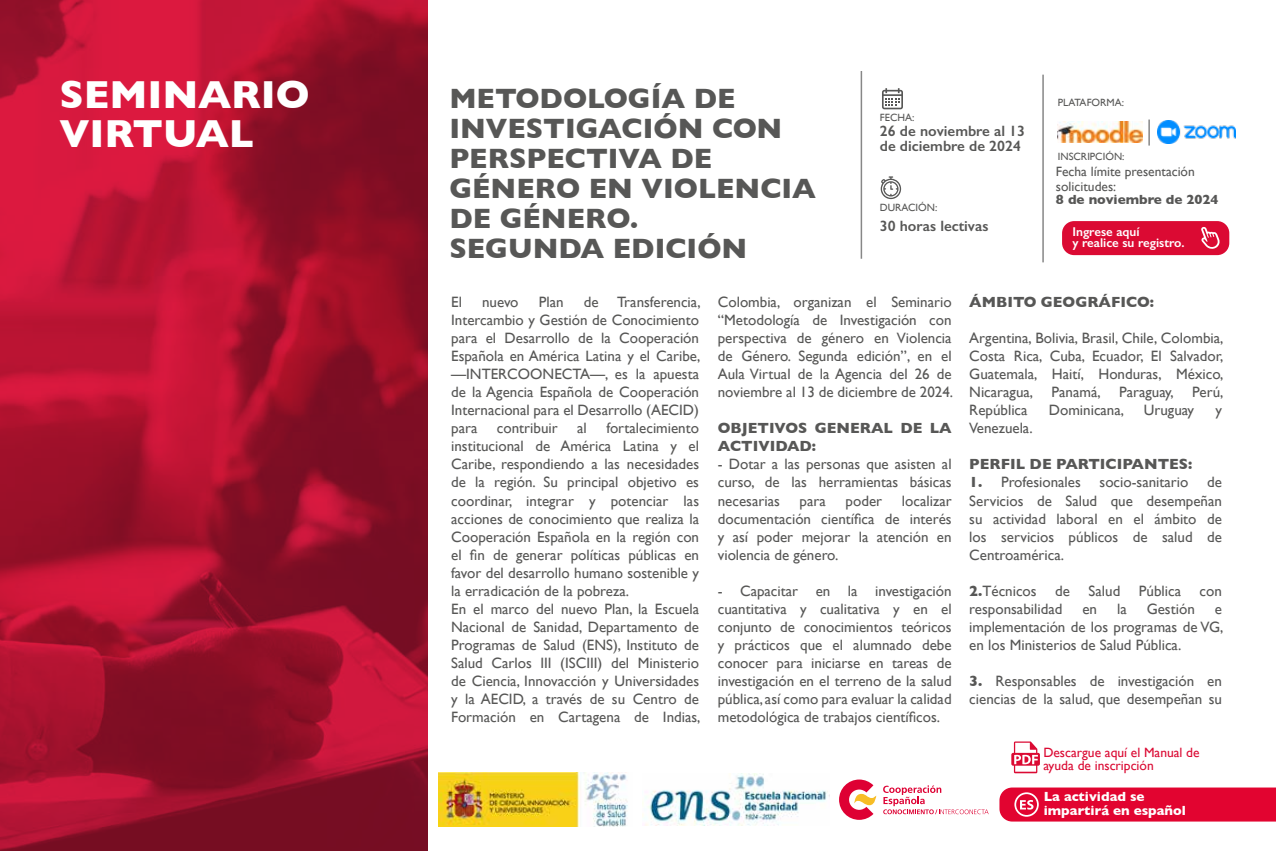
<style>
.page{position:relative;width:1276px;height:851px;background:#fff}
.page>*{position:absolute;margin:0;border:0;box-sizing:border-box;transform-origin:0 0}
.t1{font:700 39.75px/39px "Gill Sans";color:#fff}
.t2{font:700 28.5px/30px "Gill Sans";color:#575756}
.t3{font:15px/18px "Gill Sans";color:#575756;text-align:justify}
.t4{font:700 15px/18px "Gill Sans";color:#575756}
.t5{font:600 15px/15px "Gill Sans";color:#575756}
.t6{font:13.5px/13.5px "Gill Sans";color:#db0a33}
.t7{font:13.5px/15px "Gill Sans";color:#575756}
.t8{font:700 13.5px/13.5px "Gill Sans";color:#fff}
.t9{font:700 13.5px "Gill Sans";color:#575756}
.t10{font:600 12.75px/11.4px "Gill Sans";color:#fff}
.t11{font:10.5px "Gill Sans";color:#575756}
.s1{font-weight:700}
</style>
<div class="page">
<svg style="left:999px;top:787px;width:277px;height:34px;background:#e30f39"></svg>
<hr style="left:860px;top:71px;width:2px;height:188px;background:#878787">
<img style="left:0;top:0;width:427px;height:850px">
<hr style="left:1042px;top:75px;width:1px;height:187px;background:#878787">
<svg style="left:880px;top:176px;width:21px;height:23px"></svg>
<svg style="left:882px;top:88px;width:21px;height:21px"></svg>
<hr style="left:1148px;top:119px;width:2px;height:26px;background:#878787">
<div style="left:1062px;top:221px;width:167px;height:34px;background:#db0a33;border-radius:12px"></div>
<svg style="left:1201px;top:227px;width:18px;height:22px"></svg>
<img style="left:1157px;top:121px;width:78px;height:22px">
<img style="left:1058px;top:121px;width:84px;height:22px">
<svg style="left:1011px;top:741px;width:29px;height:32px"></svg>
<svg style="left:883px;top:785px;width:105px;height:29px"></svg>
<svg style="left:839px;top:779px;width:37px;height:40px"></svg>
<img style="left:438px;top:772px;width:190px;height:54px">
<img style="left:645px;top:773px;width:183px;height:52px">
<h1 class="t1" style="left:59px;top:74px;width:252px">SEMINARIO<br>VIRTUAL</h1>
<h2 class="t2" style="left:449px;top:82px;width:368px">METODOLOGÍA DE<br>INVESTIGACIÓN CON<br>PERSPECTIVA DE<br>GÉNERO EN VIOLENCIA<br>DE GÉNERO.<br>SEGUNDA EDICIÓN</h2>
<p class="t11" style="left:880px;top:111px;width:36px">FECHA:</p>
<p class="t5" style="left:880px;top:123px;width:147px">26 de noviembre al 13 de diciembre de 2024</p>
<p class="t11" style="left:880px;top:201px;width:59px">DURACIÓN:</p>
<p class="t5" style="left:880px;top:218px;width:110px">30 horas lectivas</p>
<p class="t11" style="left:1058px;top:96px;width:68px">PLATAFORMA:</p>
<p class="t11" style="left:1058px;top:150px;width:68px">INSCRIPCIÓN:</p>
<p class="t7" style="left:1056px;top:164px;width:140px">Fecha límite presentación solicitudes:</p>
<p class="t9" style="left:1056px;top:189px;width:164px">8 de noviembre de 2024</p>
<p class="t10" style="left:1072px;top:225px;width:114px">Ingrese aquí<br>y realice su registro.</p>
<p class="t3" style="left:451px;top:293px;width:251px;text-indent:133px">de Transferencia, Intercambio y Gestión de Conocimiento para el Desarrollo de la Cooperación Española en América Latina y el Caribe, —INTERCOONECTA—, es la apuesta de la Agencia Española de Cooperación Internacional para el Desarrollo (AECID) para</p>
<p class="t3" style="left:451px;top:293px;width:12px">El</p>
<p class="t3" style="left:482px;top:293px;width:38px">nuevo</p>
<p class="t3" style="left:539px;top:293px;width:26px">Plan</p>
<p class="t3" style="left:451px;top:419px;width:251px;text-align:left;text-indent:155px">fortalecimiento institucional de América Latina y el Caribe, respondiendo a las necesidades de la región. Su principal objetivo es coordinar, integrar y potenciar las acciones de conocimiento que realiza la Cooperación Española en la región con el fin de generar políticas públicas en favor del desarrollo humano sostenible y la erradicación de la pobreza.<br>En el marco del nuevo Plan, la Escuela Nacional de Sanidad, Departamento de Programas de Salud (ENS), Instituto de Salud Carlos III (ISCIII) del Ministerio de Ciencia, Innovacción y Universidades y la AECID, a través de su Centro de Formación en Cartagena de Indias,</p>
<p class="t3" style="left:497px;top:419px;width:62px">contribuir</p>
<p class="t3" style="left:577px;top:419px;width:11px">al</p>
<p class="t3" style="left:718px;top:293px;width:237px">Colombia, organizan el Seminario “Metodología de Investigación con perspectiva de género en Violencia de Género. Segunda edición”, en el Aula Virtual de la Agencia del 26 de noviembre al 13 de diciembre de 2024.</p>
<p class="t4" style="left:718px;top:419px;width:235px">OBJETIVOS GENERAL DE LA<br>ACTIVIDAD:</p>
<p class="t3" style="left:718px;top:455px;width:235px">- Dotar a las personas que asisten al curso, de las herramientas básicas necesarias</p>
<p class="t3" style="left:718px;top:491px;width:235px;text-indent:184px">localizar documentación científica de interés y así poder mejorar la atención en violencia de género.</p>
<p class="t3" style="left:718px;top:581px;width:235px">- Capacitar en la investigación cuantitativa y cualitativa y en el conjunto de conocimientos teóricos y prácticos que el alumnado debe conocer para iniciarse en tareas de investigación en el terreno de la salud pública, así como para evaluar la calidad metodológica de trabajos científicos.</p>
<p class="t3" style="left:799px;top:491px;width:28px">para</p>
<p class="t3" style="left:845px;top:491px;width:38px">poder</p>
<p class="t4" style="left:969px;top:293px;width:186px">ÁMBITO GEOGRÁFICO:</p>
<p class="t3" style="left:969px;top:329px;width:256px">Argentina, Bolivia, Brasil, Chile, Colombia, Costa Rica, Cuba, Ecuador, El Salvador, Guatemala, Haití, Honduras, México, Nicaragua, Panamá, Paraguay, Perú, República</p>
<p class="t3" style="left:1048px;top:401px;width:77px">Dominicana,</p>
<p class="t3" style="left:1144px;top:401px;width:52px">Uruguay</p>
<p class="t3" style="left:1215px;top:401px;width:8px">y</p>
<p class="t3" style="left:969px;top:419px;width:65px">Venezuela.</p>
<p class="t4" style="left:969px;top:455px;width:224px">PERFIL DE PARTICIPANTES:</p>
<p class="t3" style="left:969px;top:473px;width:254px"><span class="s1">1.</span> Profesionales socio-sanitario de Servicios de Salud que desempeñan su actividad laboral en el ámbito de los servicios públicos de salud de Centroamérica.</p>
<p class="t3" style="left:969px;top:581px;width:254px"><span class="s1">2.</span>Técnicos de Salud Pública con responsabilidad</p>
<p class="t3" style="left:1082px;top:599px;width:16px">en</p>
<p class="t3" style="left:1117px;top:599px;width:11px">la</p>
<p class="t3" style="left:1146px;top:599px;width:50px">Gestión</p>
<p class="t3" style="left:969px;top:599px;width:256px;text-indent:245px">e implementación de los programas de VG, en los Ministerios de Salud Pública.</p>
<p class="t3" style="left:969px;top:671px;width:254px"><span class="s1">3.</span> Responsables de investigación en ciencias de la salud, que desempeñan su</p>
<p class="t6" style="left:1043px;top:745px;width:158px">Descargue aquí el Manual de ayuda de inscripción</p>
<p class="t8" style="left:1043px;top:789px;width:144px">La actividad se impartirá en español</p>
</div>
